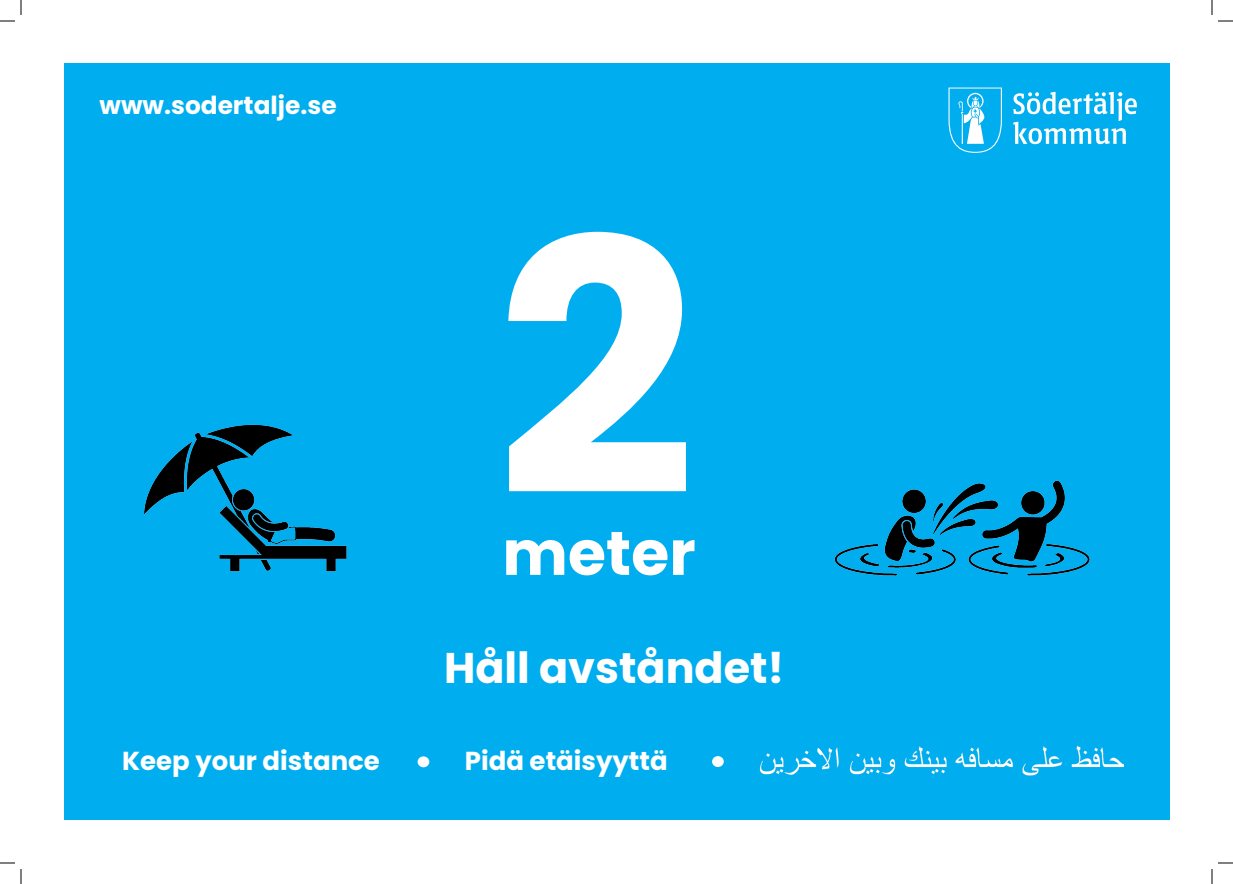
<style>
.page{position:relative;width:1233px;height:884px;background:#fff}
.page>*{position:absolute;margin:0;border:0;box-sizing:border-box;transform-origin:0 0}
.t1{font:700 352.3px "Poppins Latin";color:#fff}
.t2{font:700 61.8px "Poppins Latin";color:#fff}
.t3{font:700 42.9px "Poppins";color:#fff}
.t4{font:700 26px "Poppins";color:#fff}
.t5{font:700 24.8px "Poppins";color:#fff}
</style>
<div class="page">
<div style="left:64px;top:64px;width:1105px;height:756px;background:#00aeef"></div>
<svg style="left:1013px;top:92px;width:124px;height:52px"></svg>
<svg style="left:948px;top:88px;width:54px;height:65px"></svg>
<img style="left:834px;top:480px;width:256px;height:96px">
<img style="left:144px;top:424px;width:203px;height:148px">
<img style="left:759px;top:745px;width:364px;height:31px">
<div style="left:417px;top:756px;width:12px;height:11px;background:#fff;border-radius:50%"></div>
<div style="left:712px;top:756px;width:12px;height:11px;background:#fff;border-radius:50%"></div>
<svg style="left:1218px;top:20px;width:15px;height:2px"></svg>
<svg style="left:1218px;top:862px;width:15px;height:2px"></svg>
<svg style="left:0;top:0;width:22px;height:22px"></svg>
<svg style="left:0;top:862px;width:22px;height:22px"></svg>
<svg style="left:1211px;top:0;width:1px;height:15px"></svg>
<svg style="left:1211px;top:869px;width:1px;height:15px"></svg>
<p class="t5" style="left:100px;top:91px;width:238px">www.sodertalje.se</p>
<h1 class="t1" style="left:495px;top:138px;width:203px">2</h1>
<h2 class="t2" style="left:502px;top:512px;width:195px">meter</h2>
<h3 class="t3" style="left:444px;top:643px;width:342px">Håll avståndet!</h3>
<p class="t4" style="left:122px;top:746px;width:259px">Keep your distance</p>
<p class="t4" style="left:465px;top:746px;width:204px">Pidä etäisyyttä</p>
</div>
